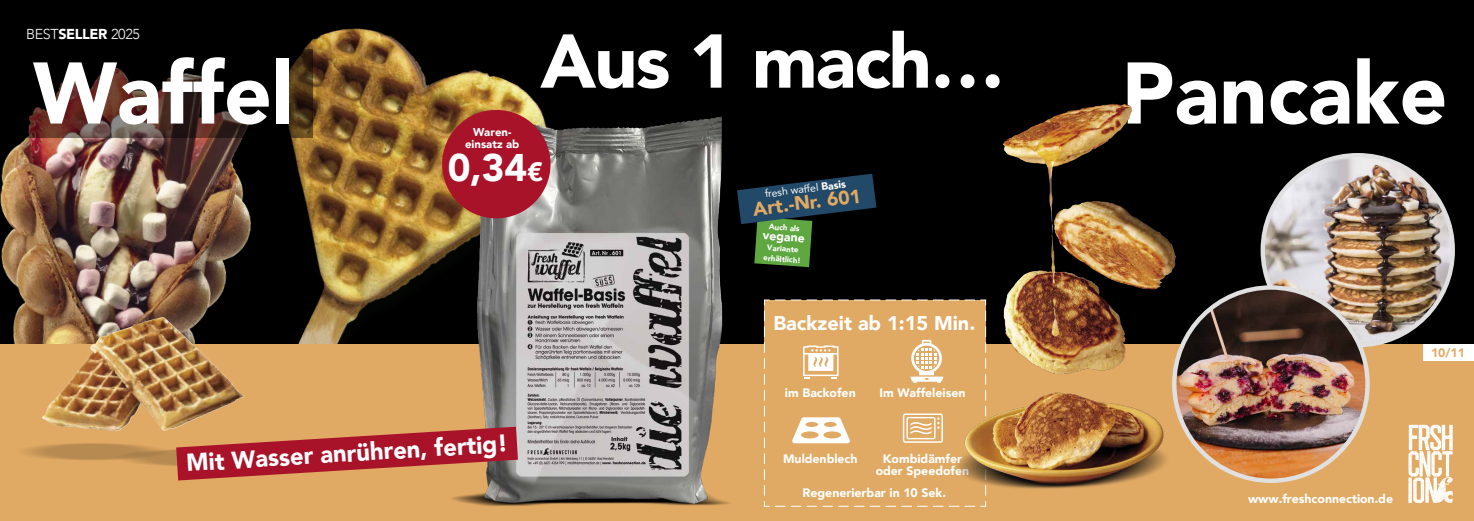
<style>
.page{position:relative;width:1474px;height:521px;background:#fff}
.page>*{position:absolute;margin:0;border:0;box-sizing:border-box;transform-origin:0 0}
.t1{font:900 86.27px "Avenir";color:#fff}
.t2{font:900 75.25px "Avenir";letter-spacing:-.025em;color:#fff}
.t3{font:900 38.41px "Avenir";color:#fff}
.t4{font:900 24.5px "Avenir";color:#fff}
.t5{font:900 19.86px "Avenir";color:#fff}
.t6{font:900 19.25px "Avenir";color:#e1aa64}
.t7{font:300 14.35px "Avenir";letter-spacing:-.025em;color:#fff}
.t8{font:900 12.25px/12.2px "Avenir";color:#fff;text-align:center}
.t9{font:900 12.25px "Avenir";color:#e1aa64}
.t10{font:900 11.29px/11.3px "Avenir";color:#fff;text-align:center}
.t11{font:10.5px "Avenir";color:#fff}
.t12{font:900 7.88px/10.5px "Avenir";color:#fff;text-align:center}
.s1{font-weight:900}
.s2{font-size:26.43px}
</style>
<div class="page">
<div style="left:0;top:0;width:1473px;height:345px;background:#000"></div>
<img style="left:301px;top:28px;width:98px;height:317px">
<img style="left:0;top:138px;width:301px;height:207px">
<div style="left:0;top:345px;width:1473px;height:176px;background:#e1aa64"></div>
<img style="left:380px;top:42px;width:383px;height:464px">
<img style="left:42px;top:317px;width:203px;height:105px">
<img style="left:23px;top:422px;width:165px;height:38px">
<img style="left:65px;top:427px;width:120px;height:54px">
<div style="left:751px;top:215px;width:67px;height:59px;background:#000"></div>
<svg style="left:737px;top:174px;width:139px;height:93px"></svg>
<svg style="left:176px;top:427px;width:342px;height:53px"></svg>
<svg style="left:763px;top:299px;width:158px;height:208px"></svg>
<svg style="left:803px;top:345px;width:35px;height:33px"></svg>
<svg style="left:910px;top:340px;width:11px;height:43px"></svg>
<svg style="left:902px;top:413px;width:19px;height:30px"></svg>
<svg style="left:792px;top:417px;width:58px;height:26px"></svg>
<img style="left:1262px;top:155px;width:190px;height:190px;border-radius:95px">
<img style="left:921px;top:104px;width:296px;height:403px">
<img style="left:1174px;top:287px;width:193px;height:194px;border-radius:97px">
<div style="left:1172px;top:285px;width:197px;height:198px;border:4px solid #e0e0e0;border-radius:50%"></div>
<svg style="left:26px;top:50px;width:287px;height:88px"></svg>
<svg style="left:1408px;top:425px;width:44px;height:78px"></svg>
<div style="left:442px;top:110px;width:108px;height:108px;background:#a9132a;border-radius:50%"></div>
<div style="left:1423px;top:345px;width:50px;height:16px;background:#fff"></div>
<p class="t7" style="left:26px;top:26px;width:115px">BEST<span class="s1">SELLER</span> 2025</p>
<h1 class="t1" style="left:33px;top:20px;width:262px">Waffel</h1>
<p class="t10" style="left:465px;top:127px;width:56px">Waren&shy;einsatz ab</p>
<h2 class="t2" style="left:540px;top:-3px;width:466px">Aus 1 mach…</h2>
<h3 class="t3" style="left:448px;top:135px;width:97px">0,34<span class="s2">€</span></h3>
<p class="t11" style="left:764px;top:185px;width:83px;rotate:-7deg">fresh waffel <span class="s1">Basis</span></p>
<h3 class="t6" style="left:751px;top:192px;width:110px;rotate:-7deg">Art.-Nr. 601</h3>
<p class="t12" style="left:769px;top:221px;width:32px;rotate:4deg">Auch als</p>
<p class="t8" style="left:763px;top:229px;width:44px;rotate:4deg">vegane</p>
<p class="t12" style="left:764px;top:242px;width:39px;rotate:4deg">Variante erhältlich!</p>
<h3 class="t5" style="left:773px;top:306px;width:203px">Backzeit ab 1:15 Min.</h3>
<p class="t8" style="left:785px;top:386px;width:72px">im Backofen</p>
<p class="t8" style="left:879px;top:386px;width:87px">Im Waffeleisen</p>
<h3 class="t4" style="left:185px;top:443px;width:324px;rotate:-4deg">Mit Wasser anrühren, fertig!</h3>
<p class="t8" style="left:783px;top:452px;width:76px">Muldenblech</p>
<p class="t8" style="left:875px;top:452px;width:95px">Kombidämfer oder Speedofen</p>
<p class="t8" style="left:802px;top:486px;width:145px">Regenerierbar in 10 Sek.</p>
<h1 class="t1" style="left:1121px;top:20px;width:327px">Pancake</h1>
<p class="t9" style="left:1430px;top:342px;width:35px">10/11</p>
<p class="t8" style="left:1248px;top:492px;width:146px">www.freshconnection.de</p>
</div>
